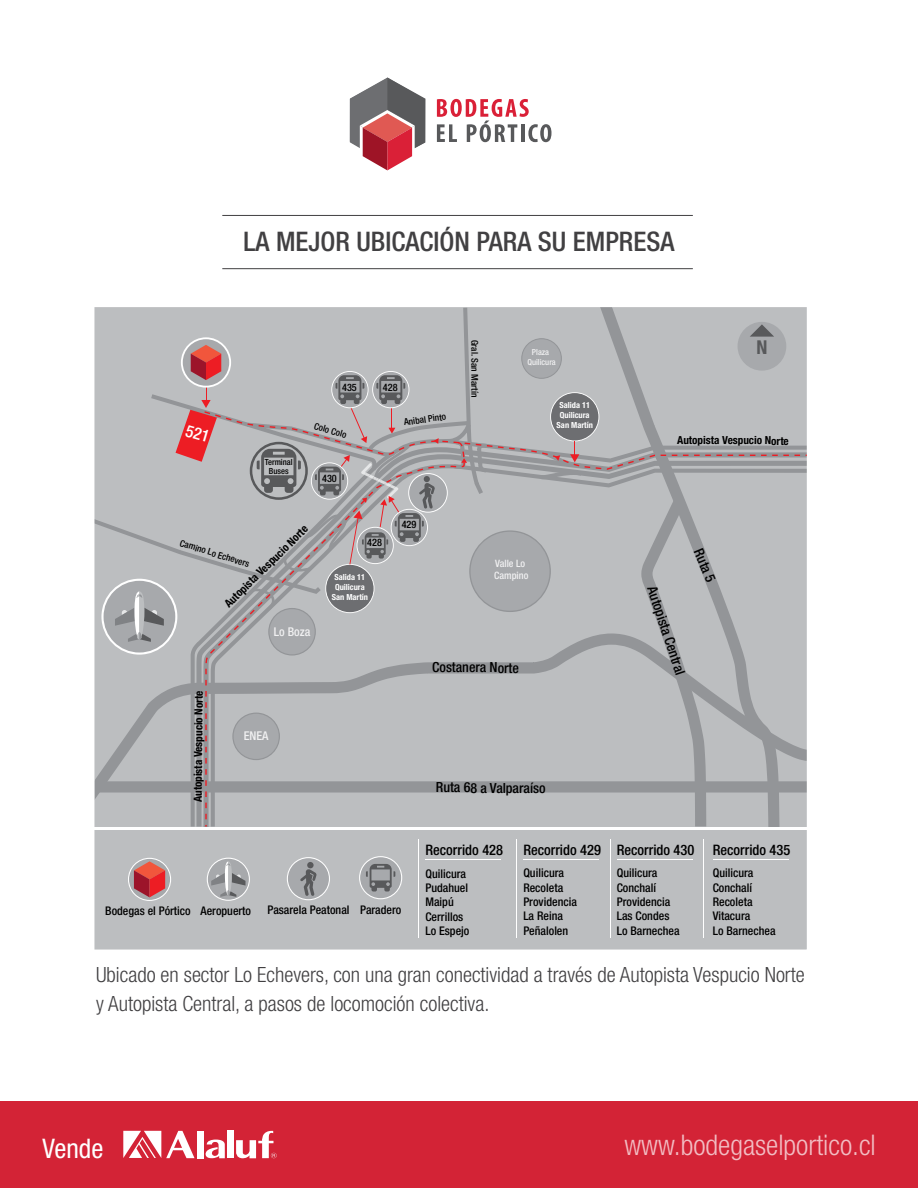
<style>
.page{position:relative;width:918px;height:1188px;background:#fff}
.page>*{position:absolute;margin:0;border:0;box-sizing:border-box;transform-origin:0 0}
.t1{font:300 condensed 28.5px "Helvetica Neue LT Std";color:#f2bdc3}
.t2{font:500 condensed 27px "Helvetica Neue LT Std";color:#414042}
.t3{font:condensed 27px "Helvetica Neue LT Std";color:#fff}
.t4{font:300 condensed 21px/28.5px "Helvetica Neue LT Std";color:#414042}
.t5{font:700 condensed 19.2px "Helvetica Neue LT Std";color:#58595b}
.t6{font:500 condensed 14.4px "Helvetica Neue LT Std";color:#000}
.t7{font:500 condensed 13.95px "Helvetica Neue LT Std";letter-spacing:-.01em;color:#000}
.t8{font:500 condensed 12.15px "Helvetica Neue LT Std";color:#f1f1f2}
.t9{font:500 condensed 12px/14.4px "Helvetica Neue LT Std";color:#000}
.t10{font:700 condensed 11.1px "Helvetica Neue LT Std";color:#000}
.t11{font:500 condensed 10.2px "Helvetica Neue LT Std";color:#000}
.t12{font:500 condensed 10.2px/12.1px "Helvetica Neue LT Std";color:#f1f1f2}
.t13{font:500 condensed 9.3px "Helvetica Neue LT Std";color:#000}
.t14{font:700 condensed 8.4px/10.1px "Helvetica Neue LT Std";color:#fff;text-align:center}
.t15{font:500 condensed 8.4px/10.1px "Helvetica Neue LT Std";color:#f1f1f2;text-align:center}
.t16{font:500 condensed 8.4px/8.4px "Helvetica Neue LT Std";color:#000;text-align:center}
</style>
<div class="page">
<div style="left:0;top:1102px;width:918px;height:86px;background:#d32336"></div>
<svg style="left:236px;top:1131px;width:41px;height:28px"></svg>
<div style="left:197px;top:1131px;width:6px;height:27px;background:#fff"></div>
<div style="left:227px;top:1131px;width:7px;height:27px;background:#fff"></div>
<svg style="left:205px;top:1140px;width:20px;height:19px"></svg>
<svg style="left:123px;top:1131px;width:72px;height:27px"></svg>
<svg style="left:94px;top:307px;width:713px;height:643px;fill:#bcbec0"></svg>
<hr style="left:222px;top:215px;width:471px;height:1px;background:#414042">
<hr style="left:222px;top:268px;width:471px;height:1px;background:#414042">
<svg style="left:437px;top:99px;width:114px;height:43px"></svg>
<svg style="left:350px;top:78px;width:75px;height:93px"></svg>
<svg style="left:94px;top:308px;width:713px;height:518px"></svg>
<h2 class="t2" style="left:244px;top:225px;width:154px">La mejor ubicaci</h2>
<h2 class="t2" style="left:439px;top:225px;width:52px">ón para</h2>
<h2 class="t2" style="left:538px;top:225px;width:138px">su EMPRESA</h2>
<p class="t16" style="left:265px;top:458px;width:29px">Terminal<br>Buses</p>
<p class="t11" style="left:342px;top:381px;width:16px">435</p>
<p class="t11" style="left:383px;top:381px;width:16px">428</p>
<p class="t13" style="left:316px;top:420px;width:35px;rotate:16deg">Colo Colo</p>
<p class="t11" style="left:322px;top:473px;width:16px">430</p>
<p class="t13" style="left:403px;top:417px;width:44px;rotate:-8deg">Anibal Pinto</p>
<p class="t13" style="left:480px;top:340px;width:59px;rotate:90deg">Gral. San Martín</p>
<h3 class="t5" style="left:756px;top:336px;width:12px">N</h3>
<p class="t15" style="left:527px;top:347px;width:30px">Plaza<br>Quilicura</p>
<p class="t14" style="left:557px;top:400px;width:38px">Salida 11<br>Quilicura<br>San Martín</p>
<p class="t10" style="left:677px;top:433px;width:113px;rotate:1deg">Autopista Vespucio Norte</p>
<p class="t10" style="left:221px;top:600px;width:113px;rotate:-44deg">Autopista Vespucio Norte</p>
<p class="t13" style="left:182px;top:537px;width:74px;rotate:17deg">Camino Lo Echevers</p>
<p class="t10" style="left:191px;top:802px;width:113px;rotate:-89deg">Autopista Vespucio Norte</p>
<p class="t8" style="left:274px;top:624px;width:38px">Lo Boza</p>
<p class="t8" style="left:244px;top:729px;width:26px">ENEA</p>
<p class="t11" style="left:367px;top:537px;width:16px">428</p>
<p class="t14" style="left:332px;top:572px;width:38px">Salida 11<br>Quilicura<br>San Martín</p>
<p class="t11" style="left:402px;top:518px;width:16px">429</p>
<p class="t12" style="left:494px;top:557px;width:36px">Valle Lo<br>Campino</p>
<p class="t7" style="left:432px;top:659px;width:88px">Costanera Norte</p>
<p class="t7" style="left:436px;top:779px;width:111px">Ruta 68 a Valparaíso</p>
<p class="t7" style="left:660px;top:584px;width:94px;rotate:72deg">Autopista Central</p>
<p class="t7" style="left:706px;top:546px;width:36px;rotate:67deg">Ruta 5</p>
<p class="t9" style="left:105px;top:903px;width:147px">Bodegas el Pórtico Aeropuerto</p>
<p class="t9" style="left:267px;top:903px;width:135px">Pasarela Peatonal Paradero</p>
<p class="t6" style="left:425px;top:841px;width:79px">Recorrido 428</p>
<p class="t6" style="left:523px;top:841px;width:173px">Recorrido 429 Recorrido 430</p>
<p class="t9" style="left:425px;top:866px;width:46px">Quilicura<br>Pudahuel<br>Maipú<br>Cerrillos<br>Lo Espejo</p>
<p class="t9" style="left:523px;top:866px;width:55px">Quilicura<br>Recoleta<br>Providencia<br>La Reina<br>Peñalolen</p>
<p class="t9" style="left:617px;top:866px;width:64px">Quilicura<br>Conchalí<br>Providencia<br>Las Condes<br>Lo Barnechea</p>
<p class="t6" style="left:713px;top:841px;width:79px">Recorrido 435</p>
<p class="t9" style="left:713px;top:866px;width:64px">Quilicura<br>Conchalí<br>Recoleta<br>Vitacura<br>Lo Barnechea</p>
<h3 class="t4" style="left:96px;top:960px;width:710px">Ubicado en sector Lo Echevers, con una gran conectividad a través de Autopista Vespucio Norte y Autopista Central, a pasos de locomoción colectiva.</h3>
<h2 class="t3" style="left:43px;top:1133px;width:62px">Vende</h2>
<h1 class="t1" style="left:624px;top:1128px;width:253px">www.bodegaselportico.cl</h1>
</div>
